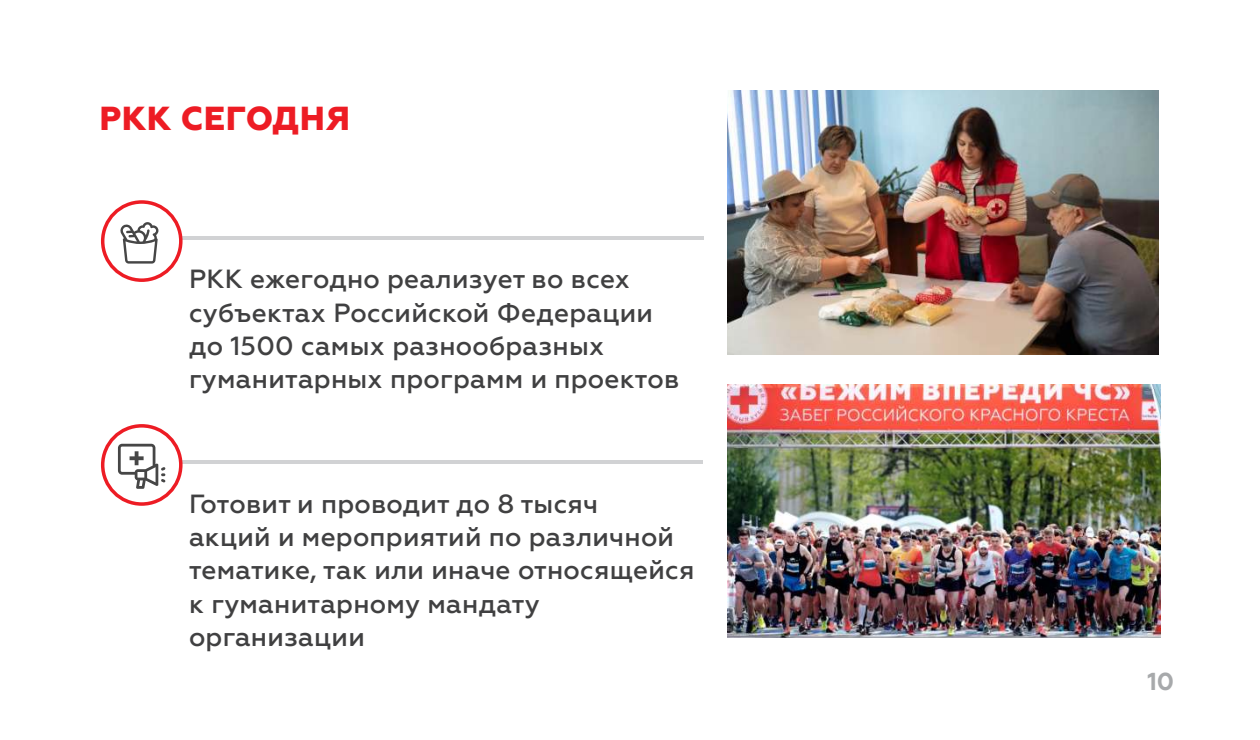
<style>
.page{position:relative;width:1260px;height:740px;background:#fff}
.page>*{position:absolute;margin:0;border:0;box-sizing:border-box;transform-origin:0 0}
.t1{font:800 33.25px "Geometria";letter-spacing:.02em;color:#ed1c24}
.t2{font:500 26.25px/33.2px "Geometria";letter-spacing:.01em;color:#404041}
.t3{font:700 24.5px "Geometria";color:#a7a9ab}
</style>
<div class="page">
<hr style="left:181px;top:236px;width:522px;height:4px;background:#d1d2d4">
<hr style="left:181px;top:460px;width:522px;height:3px;background:#d1d2d4">
<svg style="left:120px;top:222px;width:38px;height:41px"></svg>
<div style="left:101px;top:200px;width:82px;height:82px;border:4px solid #ed1c24;border-radius:50%"></div>
<svg style="left:118px;top:443px;width:48px;height:45px"></svg>
<div style="left:101px;top:424px;width:82px;height:81px;border:4px solid #ed1c24;border-radius:50%"></div>
<img style="left:727px;top:384px;width:434px;height:253px">
<img style="left:727px;top:90px;width:432px;height:264px">
<p class="t1" style="left:99px;top:98px;width:252px">РКК СЕГОДНЯ</p>
<p class="t2" style="left:189px;top:263px;width:492px">РКК ежегодно реализует во всех субъектах Российской Федерации до 1500 самых разнообразных гуманитарных программ и проектов</p>
<p class="t2" style="left:189px;top:487px;width:507px">Готовит и проводит до 8 тысяч<br>акций и мероприятий по различной тематике, так или иначе относящейся к гуманитарному мандату организации</p>
<p class="t3" style="left:1147px;top:667px;width:28px">10</p>
</div>
